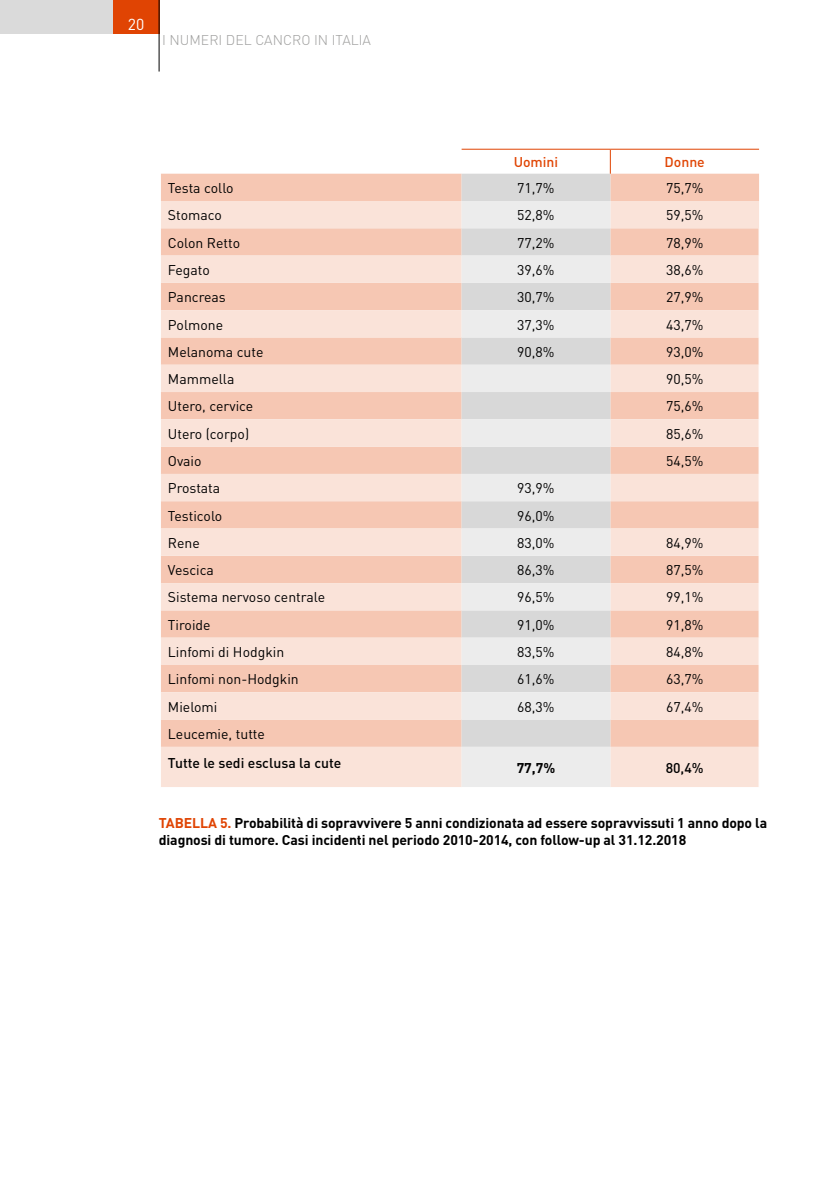
<style>
.page{position:relative;width:819px;height:1191px;background:#fff}
.page>*{position:absolute;margin:0;border:0;box-sizing:border-box;transform-origin:0 0}
.t1{font:15.75px "DIN";color:#fff}
.t2{font:14px "DIN";color:#000}
.t3{font:700 14px/17.5px "DIN";letter-spacing:-.01em;color:#000}
.t4{font:500 14px "DIN";color:#000}
.t5{font:300 14px "DIN";color:#9d9d9c}
.t6{font:500 14px "DIN";color:#e04403}
.s1{color:#e04403}
</style>
<div class="page">
<div style="left:0;top:0;width:159px;height:34px;background:#dadada"></div>
<div style="left:113px;top:0;width:46px;height:34px;background:#e04403"></div>
<hr style="left:159px;top:0;width:1px;height:72px;background:#000">
<div style="left:161px;top:174px;width:598px;height:27px;background:#f6c7b3"></div>
<div style="left:461px;top:174px;width:149px;height:27px;background:#d8d8d8"></div>
<svg style="left:161px;top:201px;width:598px;height:586px;background:#f8d6c7"></svg>
<svg style="left:461px;top:201px;width:149px;height:586px;background:#e2e2e2"></svg>
<svg style="left:758px;top:228px;width:1px;height:519px"></svg>
<hr style="left:758px;top:747px;width:1px;height:40px;background:#fff">
<hr style="left:461px;top:149px;width:149px;height:1px;background:#e04403">
<hr style="left:610px;top:149px;width:149px;height:1px;background:#e04403">
<svg style="left:610px;top:150px;width:1px;height:24px"></svg>
<p class="t1" style="left:128px;top:14px;width:18px">20</p>
<p class="t5" style="left:162px;top:31px;width:210px">I NUMERI DEL CANCRO IN ITALIA</p>
<p class="t6" style="left:513px;top:153px;width:46px">Uomini</p>
<p class="t6" style="left:664px;top:153px;width:42px">Donne</p>
<p class="t2" style="left:168px;top:179px;width:67px">Testa collo</p>
<p class="t2" style="left:517px;top:179px;width:39px">71,7%</p>
<p class="t2" style="left:666px;top:179px;width:39px">75,7%</p>
<p class="t2" style="left:168px;top:206px;width:55px">Stomaco</p>
<p class="t2" style="left:517px;top:206px;width:39px">52,8%</p>
<p class="t2" style="left:666px;top:206px;width:39px">59,5%</p>
<p class="t2" style="left:168px;top:234px;width:74px">Colon Retto</p>
<p class="t2" style="left:517px;top:234px;width:39px">77,2%</p>
<p class="t2" style="left:666px;top:234px;width:39px">78,9%</p>
<p class="t2" style="left:168px;top:261px;width:43px">Fegato</p>
<p class="t2" style="left:517px;top:261px;width:39px">39,6%</p>
<p class="t2" style="left:666px;top:261px;width:39px">38,6%</p>
<p class="t2" style="left:168px;top:288px;width:59px">Pancreas</p>
<p class="t2" style="left:517px;top:288px;width:39px">30,7%</p>
<p class="t2" style="left:666px;top:288px;width:39px">27,9%</p>
<p class="t2" style="left:168px;top:316px;width:57px">Polmone</p>
<p class="t2" style="left:517px;top:316px;width:39px">37,3%</p>
<p class="t2" style="left:666px;top:316px;width:39px">43,7%</p>
<p class="t2" style="left:168px;top:343px;width:97px">Melanoma cute</p>
<p class="t2" style="left:517px;top:343px;width:39px">90,8%</p>
<p class="t2" style="left:666px;top:343px;width:39px">93,0%</p>
<p class="t2" style="left:168px;top:370px;width:68px">Mammella</p>
<p class="t2" style="left:666px;top:370px;width:39px">90,5%</p>
<p class="t2" style="left:168px;top:397px;width:87px">Utero, cervice</p>
<p class="t2" style="left:666px;top:397px;width:39px">75,6%</p>
<p class="t2" style="left:168px;top:425px;width:83px">Utero (corpo)</p>
<p class="t2" style="left:666px;top:425px;width:39px">85,6%</p>
<p class="t2" style="left:168px;top:452px;width:35px">Ovaio</p>
<p class="t2" style="left:666px;top:452px;width:39px">54,5%</p>
<p class="t2" style="left:168px;top:479px;width:54px">Prostata</p>
<p class="t2" style="left:517px;top:479px;width:39px">93,9%</p>
<p class="t2" style="left:168px;top:507px;width:56px">Testicolo</p>
<p class="t2" style="left:517px;top:507px;width:39px">96,0%</p>
<p class="t2" style="left:168px;top:534px;width:33px">Rene</p>
<p class="t2" style="left:517px;top:534px;width:39px">83,0%</p>
<p class="t2" style="left:666px;top:534px;width:39px">84,9%</p>
<p class="t2" style="left:168px;top:561px;width:47px">Vescica</p>
<p class="t2" style="left:517px;top:561px;width:39px">86,3%</p>
<p class="t2" style="left:666px;top:561px;width:39px">87,5%</p>
<p class="t2" style="left:168px;top:588px;width:159px">Sistema nervoso centrale</p>
<p class="t2" style="left:517px;top:588px;width:39px">96,5%</p>
<p class="t2" style="left:666px;top:588px;width:39px">99,1%</p>
<p class="t2" style="left:168px;top:616px;width:44px">Tiroide</p>
<p class="t2" style="left:517px;top:616px;width:39px">91,0%</p>
<p class="t2" style="left:666px;top:616px;width:39px">91,8%</p>
<p class="t2" style="left:168px;top:643px;width:118px">Linfomi di Hodgkin</p>
<p class="t2" style="left:517px;top:643px;width:39px">83,5%</p>
<p class="t2" style="left:666px;top:643px;width:39px">84,8%</p>
<p class="t2" style="left:168px;top:670px;width:132px">Linfomi non-Hodgkin</p>
<p class="t2" style="left:517px;top:670px;width:39px">61,6%</p>
<p class="t2" style="left:666px;top:670px;width:39px">63,7%</p>
<p class="t2" style="left:168px;top:698px;width:51px">Mielomi</p>
<p class="t2" style="left:517px;top:698px;width:39px">68,3%</p>
<p class="t2" style="left:666px;top:698px;width:39px">67,4%</p>
<p class="t2" style="left:168px;top:725px;width:98px">Leucemie, tutte</p>
<p class="t4" style="left:168px;top:754px;width:175px">Tutte le sedi esclusa la cute</p>
<p class="t3" style="left:516px;top:758px;width:40px">77,7%</p>
<p class="t4" style="left:665px;top:758px;width:39px">80,4%</p>
<p class="t3" style="left:159px;top:813px;width:610px"><span class="s1">TABELLA 5.</span> Probabilità di sopravvivere 5 anni condizionata ad essere sopravvissuti 1 anno dopo la diagnosi di tumore. Casi incidenti nel periodo 2010-2014, con follow-up al 31.12.2018</p>
</div>
